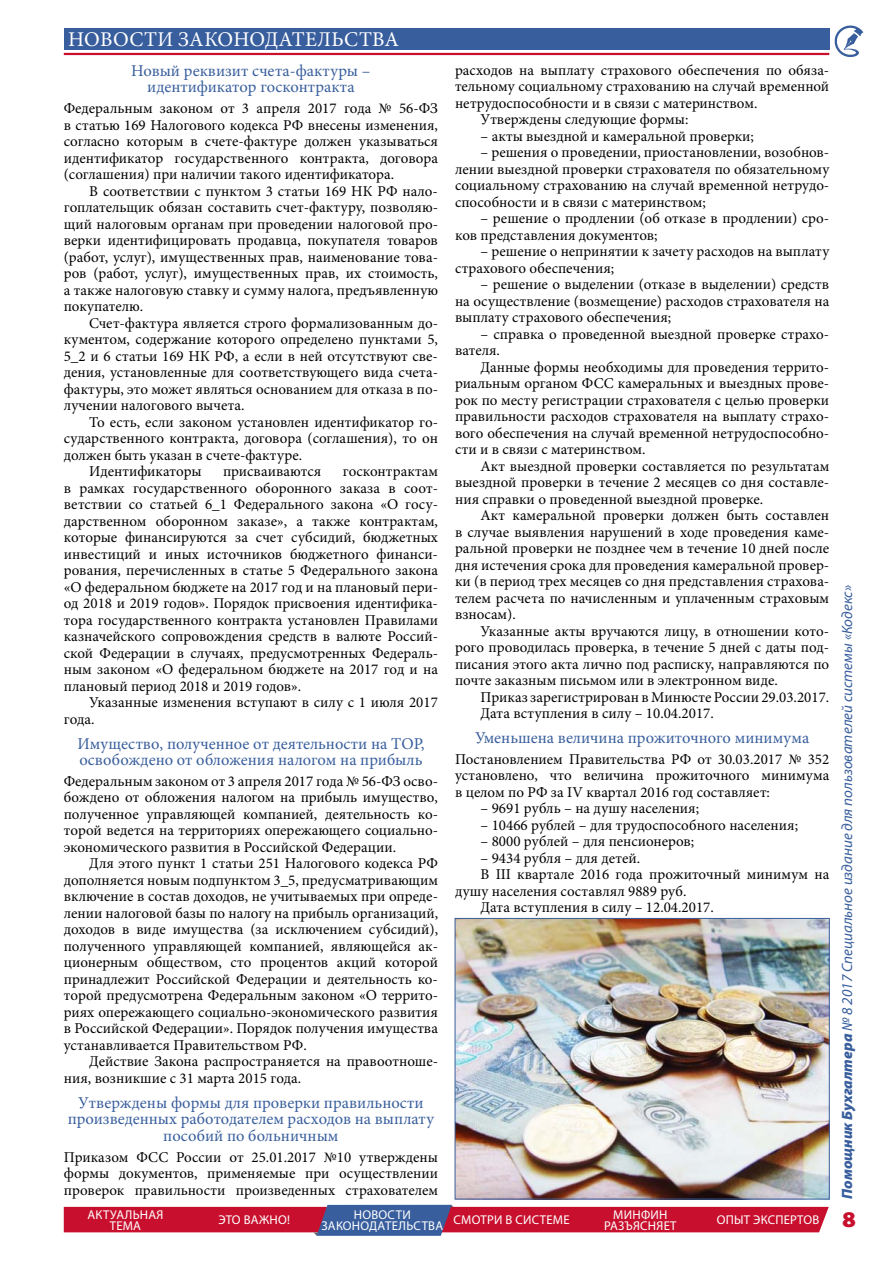
<style>
.page{position:relative;width:893px;height:1263px;background:#fff}
.page>*{position:absolute;margin:0;border:0;box-sizing:border-box;transform-origin:0 0}
.t1{font:900 semi-expanded 22.5px "Myriad Pro";color:#c8102e}
.t2{font:21px "Minion Pro";letter-spacing:.01em;color:#fff}
.t3{font:16.5px/16.5px "Minion Pro";color:#385e9d;text-align:center}
.t4{font:15px/16.5px "Minion Pro";color:#000;text-align:justify}
.t5{font:italic 15px "Myriad Pro";color:#385e9d}
.t6{font:12.75px/10.5px "Myriad Pro";letter-spacing:.02em;color:#fff;text-align:center}
.s1{font-weight:900}
</style>
<div class="page">
<svg style="left:834px;top:25px;width:29px;height:32px"></svg>
<div style="left:64px;top:29px;width:765px;height:21px;background:#385e9d"></div>
<hr style="left:64px;top:53px;width:765px;height:2px;background:#c8102e">
<svg style="left:64px;top:1205px;width:765px;height:31px;background:#b9405f"></svg>
<img style="left:457px;top:920px;width:370px;height:277px">
<div style="left:455px;top:918px;width:374px;height:281px;border:1px solid #385e9d"></div>
<h2 class="t2" style="left:68px;top:27px;width:332px">НОВОСТИ ЗАКОНОДАТЕЛЬСТВА</h2>
<p class="t3" style="left:131px;top:62px;width:241px">Новый реквизит счета-фактуры – идентификатор госконтракта</p>
<p class="t4" style="left:64px;top:100px;width:376px">Федеральным законом от 3 апреля 2017 года № 56-ФЗ в статью 169 Налогового кодекса РФ внесены изменения, согласно которым в счете-фактуре должен указываться идентификатор государственного контракта, договора (соглашения) при наличии такого идентификатора.</p>
<p class="t4" style="left:64px;top:182px;width:376px;text-indent:26px">В соответствии с пунктом 3 статьи 169 НК РФ нало&shy;гоплательщик обязан составить счет-фактуру, позволяю&shy;щий налоговым органам при проведении налоговой про&shy;верки идентифицировать продавца, покупателя товаров (работ, услуг), имущественных прав, наименование това&shy;ров (работ, услуг), имущественных прав, их стоимость, а также налоговую ставку и сумму налога, предъявленную покупателю.</p>
<p class="t4" style="left:64px;top:314px;width:376px;text-indent:26px">Счет-фактура является строго формализованным до&shy;кументом, содержание которого определено пунктами 5, 5_2 и 6 статьи 169 НК РФ, а если в ней отсутствуют све&shy;дения, установленные для соответствующего вида счета&shy;фактуры, это может являться основанием для отказа в по&shy;лучении налогового вычета.</p>
<p class="t4" style="left:89px;top:413px;width:350px">То есть, если законом установлен идентификатор го-</p>
<p class="t4" style="left:64px;top:430px;width:376px">сударственного контракта, договора (соглашения), то он</p>
<p class="t4" style="left:64px;top:446px;width:240px">должен быть указан в счете-фактуре.</p>
<p class="t4" style="left:89px;top:463px;width:114px">Идентификаторы</p>
<p class="t4" style="left:223px;top:463px;width:100px">присваиваются</p>
<p class="t4" style="left:64px;top:463px;width:376px;text-indent:279px">госконтрактам в рамках государственного оборонного заказа в соот&shy;ветствии со статьей 6_1 Федерального закона «О госу&shy;дарственном оборонном заказе», а также контрактам, которые финансируются за счет субсидий, бюджетных инвестиций и иных источников бюджетного финанси&shy;рования, перечисленных в статье 5 Федерального закона «О федеральном бюджете на 2017 год и на плановый пери&shy;од 2018 и 2019 годов». Порядок присвоения идентифика&shy;тора государственного контракта установлен Правилами казначейского сопровождения средств в валюте Россий&shy;ской Федерации в случаях, предусмотренных Федераль&shy;ным законом «О федеральном бюджете на 2017 год и на плановый период 2018 и 2019 годов».</p>
<p class="t4" style="left:64px;top:694px;width:376px;text-indent:26px">Указанные изменения вступают в силу с 1 июля 2017 года.</p>
<p class="t3" style="left:77px;top:735px;width:349px;text-align:left">Имущество, полученное от деятельности на ТОР, освобождено от обложения налогом на прибыль</p>
<p class="t4" style="left:64px;top:772px;width:376px">Федеральным законом от 3 апреля 2017 года № 56-ФЗ осво&shy;бождено от обложения налогом на прибыль имущество, полученное управляющей компанией, деятельность ко&shy;торой ведется на территориях опережающего социально&shy;экономического развития в Российской Федерации.</p>
<p class="t4" style="left:64px;top:855px;width:376px;text-indent:26px">Для этого пункт 1 статьи 251 Налогового кодекса РФ дополняется новым подпунктом 3_5, предусматривающим включение в состав доходов, не учитываемых при опреде&shy;лении налоговой базы по налогу на прибыль организаций, доходов в виде имущества (за исключением субсидий), полученного управляющей компанией, являющейся ак&shy;ционерным обществом, сто процентов акций которой принадлежит Российской Федерации и деятельность ко&shy;торой предусмотрена Федеральным законом «О террито&shy;риях опережающего социально-экономического развития в Российской Федерации». Порядок получения имущества устанавливается Правительством РФ.</p>
<p class="t4" style="left:64px;top:1053px;width:376px;text-indent:26px">Действие Закона распространяется на правоотноше&shy;ния, возникшие с 31 марта 2015 года.</p>
<p class="t3" style="left:68px;top:1094px;width:368px">Утверждены формы для проверки правильности произведенных работодателем расходов на выплату пособий по больничным</p>
<p class="t4" style="left:64px;top:1148px;width:376px">Приказом ФСС России от 25.01.2017 №10 утверждены формы документов, применяемые при осуществлении проверок правильности произведенных страхователем</p>
<p class="t4" style="left:455px;top:61px;width:376px">расходов на выплату страхового обеспечения по обяза-</p>
<p class="t4" style="left:455px;top:78px;width:376px">тельному социальному страхованию на случай временной</p>
<p class="t4" style="left:455px;top:94px;width:304px">нетрудоспособности и в связи с материнством.</p>
<p class="t4" style="left:480px;top:111px;width:209px">Утверждены следующие формы:</p>
<p class="t4" style="left:480px;top:127px;width:275px">– акты выездной и камеральной проверки;</p>
<p class="t4" style="left:455px;top:144px;width:376px;text-indent:26px">– решения о проведении, приостановлении, возобнов&shy;лении выездной проверки страхователя по обязательному социальному страхованию на случай временной нетрудо&shy;способности и в связи с материнством;</p>
<p class="t4" style="left:455px;top:210px;width:376px;text-indent:26px">– решение о продлении (об отказе в продлении) сро&shy;ков представления документов;</p>
<p class="t4" style="left:455px;top:243px;width:376px;text-indent:26px">– решение о непринятии к зачету расходов на выплату страхового обеспечения;</p>
<p class="t4" style="left:455px;top:276px;width:376px;text-indent:26px">– решение о выделении (отказе в выделении) средств на осуществление (возмещение) расходов страхователя на выплату страхового обеспечения;</p>
<p class="t4" style="left:455px;top:325px;width:376px;text-indent:26px">– справка о проведенной выездной проверке страхо&shy;вателя.</p>
<p class="t4" style="left:455px;top:358px;width:376px;text-indent:26px">Данные формы необходимы для проведения террито&shy;риальным органом ФСС камеральных и выездных прове&shy;рок по месту регистрации страхователя с целью проверки правильности расходов страхователя на выплату страхо&shy;вого обеспечения на случай временной нетрудоспособно&shy;сти и в связи с материнством.</p>
<p class="t4" style="left:455px;top:457px;width:376px;text-indent:26px">Акт выездной проверки составляется по результатам выездной проверки в течение 2 месяцев со дня составле&shy;ния справки о проведенной выездной проверке.</p>
<p class="t4" style="left:455px;top:507px;width:376px;text-indent:26px">Акт камеральной проверки должен быть составлен в случае выявления нарушений в ходе проведения каме&shy;ральной проверки не позднее чем в течение 10 дней после дня истечения срока для проведения камеральной провер&shy;ки (в период трех месяцев со дня представления страхова&shy;телем расчета по начисленным и уплаченным страховым взносам).</p>
<p class="t4" style="left:455px;top:622px;width:376px;text-indent:26px">Указанные акты вручаются лицу, в отношении кото&shy;рого проводилась проверка, в течение 5 дней с даты под&shy;писания этого акта лично под расписку, направляются по почте заказным письмом или в электронном виде.</p>
<p class="t4" style="left:480px;top:688px;width:350px">Приказ зарегистрирован в Минюсте России 29.03.2017.<br>Дата вступления в силу – 10.04.2017.</p>
<p class="t3" style="left:475px;top:729px;width:336px">Уменьшена величина прожиточного минимума</p>
<p class="t4" style="left:455px;top:751px;width:376px">Постановлением Правительства РФ от 30.03.2017 № 352 установлено, что величина прожиточного минимума в целом по РФ за IV квартал 2016 год составляет:</p>
<p class="t4" style="left:480px;top:800px;width:220px">– 9691 рубль – на душу населения;</p>
<p class="t4" style="left:480px;top:817px;width:319px">– 10466 рублей – для трудоспособного населения;</p>
<p class="t4" style="left:480px;top:833px;width:215px">– 8000 рублей – для пенсионеров;</p>
<p class="t4" style="left:480px;top:850px;width:161px">– 9434 рубля – для детей.</p>
<p class="t4" style="left:480px;top:866px;width:350px">В III квартале 2016 года прожиточный минимум на</p>
<p class="t4" style="left:455px;top:883px;width:233px">душу населения составлял 9889 руб.</p>
<p class="t4" style="left:480px;top:899px;width:235px">Дата вступления в силу – 12.04.2017.</p>
<p class="t6" style="left:87px;top:1210px;width:77px">АКТУАЛЬНАЯ<br>ТЕМА</p>
<p class="t6" style="left:218px;top:1215px;width:73px">ЭТО ВАЖНО!</p>
<p class="t6" style="left:321px;top:1210px;width:250px;text-align:left;text-indent:33px">НОВОСТИ<br>ЗАКОНОДАТЕЛЬСТВА СМОТРИ В СИСТЕМЕ</p>
<p class="t6" style="left:604px;top:1210px;width:74px">МИНФИН<br>РАЗЪЯСНЯЕТ</p>
<p class="t6" style="left:717px;top:1215px;width:104px">ОПЫТ ЭКСПЕРТОВ</p>
<p class="t5" style="left:838px;top:1199px;width:615px;rotate:-90deg"><span class="s1">Помощник Бухгалтера</span> № 8 2017 Специальное издание для пользователей системы «Кодекс»</p>
<h1 class="t1" style="left:842px;top:1206px;width:15px">8</h1>
</div>
